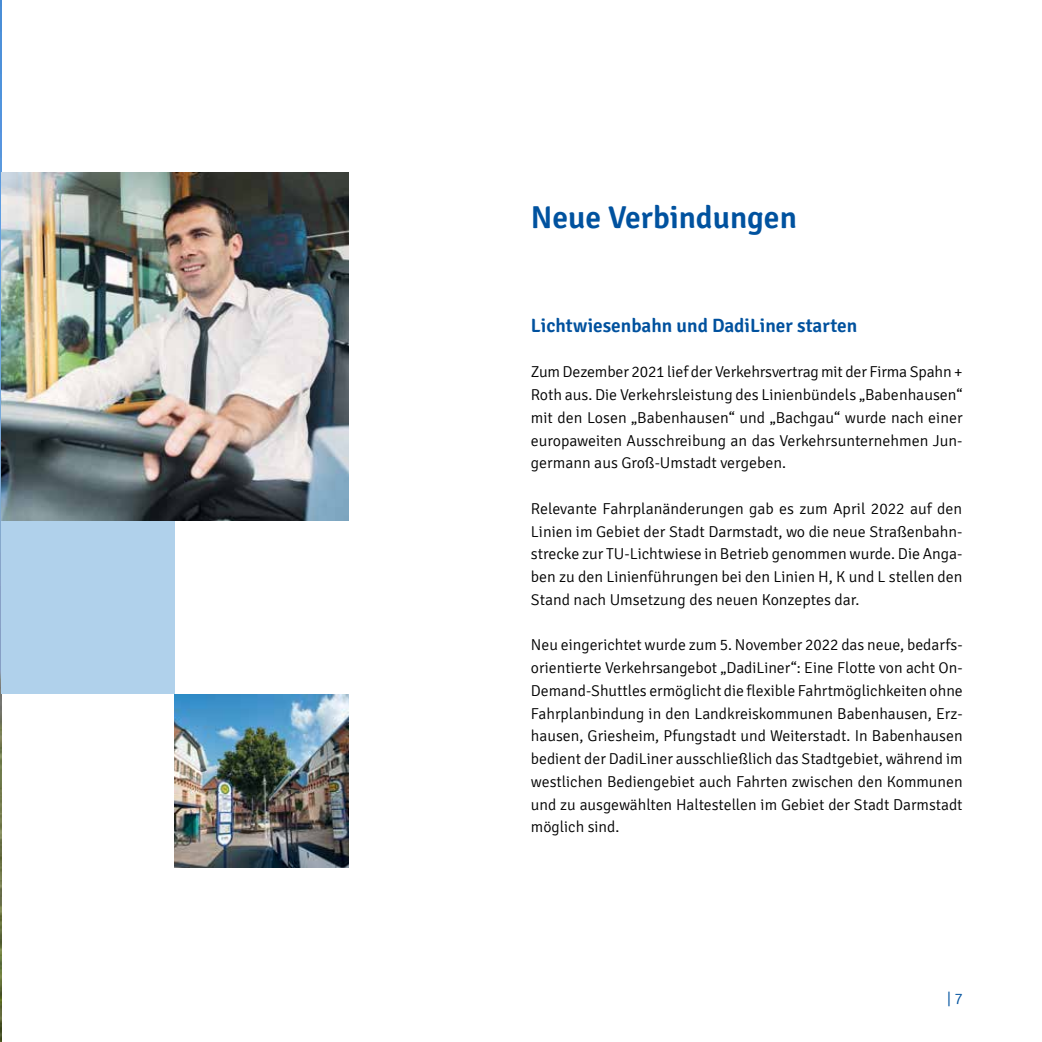
<style>
.page{position:relative;width:1042px;height:1042px;background:#fff}
.page>*{position:absolute;margin:0;border:0;box-sizing:border-box;transform-origin:0 0}
.t1{font:600 31.5px "Signika";color:#00529f}
.t2{font:600 19.25px "Signika";color:#00519e}
.t3{font:300 15.75px/22.8px "Signika";color:#000;text-align:justify}
.t4{font:300 15.75px "Signika";color:#00529f}
</style>
<div class="page">
<img style="left:0;top:0;width:1px;height:1042px">
<div style="left:1px;top:520px;width:174px;height:174px;background:#b0d1eb"></div>
<img style="left:1px;top:173px;width:347px;height:347px">
<img style="left:175px;top:694px;width:173px;height:173px">
<h1 class="t1" style="left:531px;top:199px;width:267px">Neue Verbindungen</h1>
<p class="t2" style="left:531px;top:314px;width:328px">Lichtwiesenbahn und DadiLiner starten</p>
<p class="t3" style="left:531px;top:361px;width:433px">Zum Dezember 2021 lief der Verkehrsvertrag mit der Firma Spahn + Roth aus. Die Verkehrsleistung des Linienbündels „Babenhausen“ mit den Losen „Babenhausen“ und „Bachgau“ wurde nach einer europaweiten Ausschreibung an das Verkehrsunternehmen Jun&shy;germann aus Groß-Umstadt vergeben.</p>
<p class="t3" style="left:531px;top:497px;width:433px">Relevante Fahrplanänderungen gab es zum April 2022 auf den Linien im Gebiet der Stadt Darmstadt, wo die neue Straßenbahn&shy;strecke zur TU-Lichtwiese in Betrieb genommen wurde. Die Anga&shy;ben zu den Linienführungen bei den Linien H, K und L stellen den Stand nach Umsetzung des neuen Konzeptes dar.</p>
<p class="t3" style="left:531px;top:634px;width:433px">Neu eingerichtet wurde zum 5. November 2022 das neue, bedarfs&shy;orientierte Verkehrsangebot „DadiLiner“: Eine Flotte von acht On-Demand-Shuttles ermöglicht die flexible Fahrtmöglichkeiten ohne Fahrplanbindung in den Landkreiskommunen Babenhausen, Erz&shy;hausen, Griesheim, Pfungstadt und Weiterstadt. In Babenhausen bedient der DadiLiner ausschließlich das Stadtgebiet, während im westlichen Bediengebiet auch Fahrten zwischen den Kommunen und zu ausgewählten Haltestellen im Gebiet der Stadt Darmstadt möglich sind.</p>
<p class="t4" style="left:947px;top:990px;width:17px">| 7</p>
</div>
